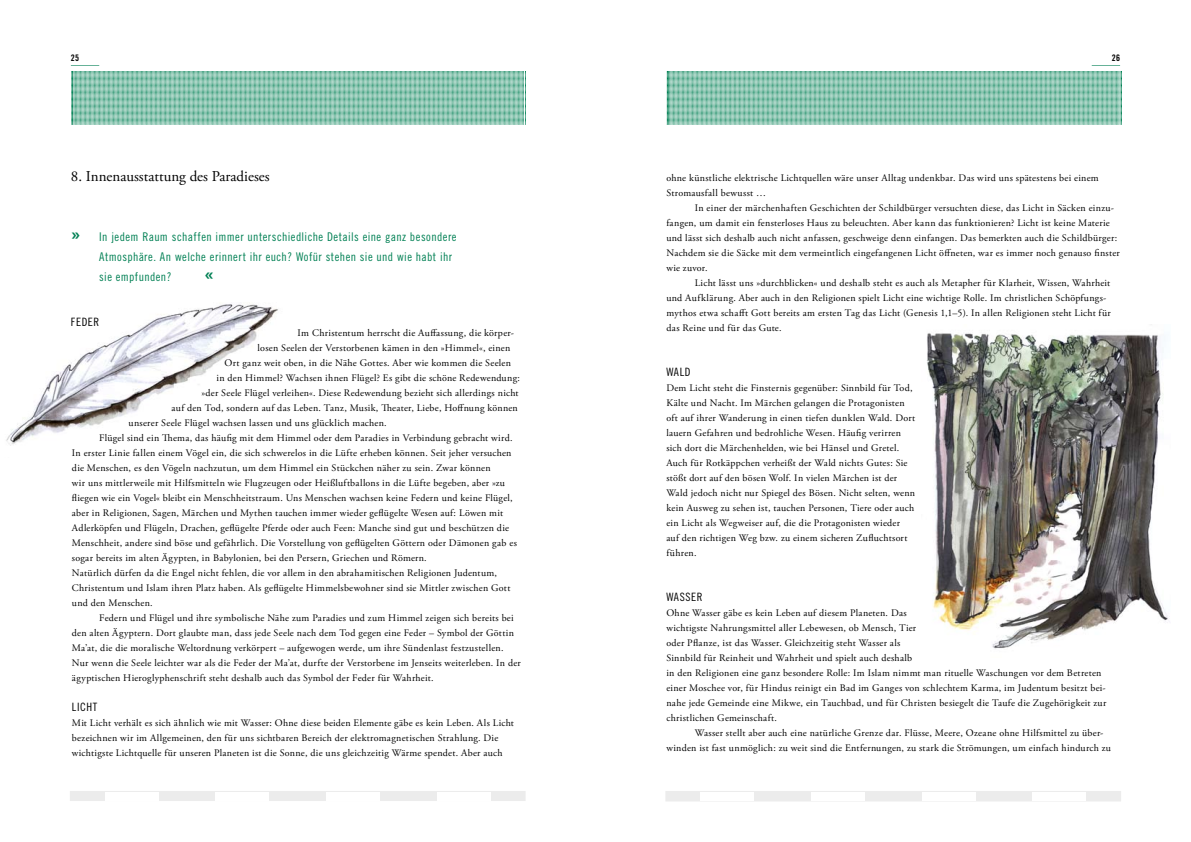
<style>
.page{position:relative;width:1191px;height:842px;background:#fff}
.page>*{position:absolute;margin:0;border:0;box-sizing:border-box;transform-origin:0 0}
.t1{font:20px "Trade Gothic Bold Cond Twenty";color:#008054}
.t2{font:15px "Adobe Garamond Pro";color:#000}
.t3{font:12px/20px "Trade Gothic Cond Eighteen";letter-spacing:.035em;color:#008054}
.t4{font:11.5px "Trade Gothic Cond Eighteen";letter-spacing:.05em;color:#000}
.t5{font:10px/15px "Adobe Garamond Pro";letter-spacing:.025em;color:#000}
.t6{font:9px "Trade Gothic Bold Cond Twenty";color:#000}
.s1{font-family:"Trade Gothic Bold Cond Twenty";font-size:20px}
</style>
<div class="page">
<img style="left:6px;top:304px;width:272px;height:142px">
<img style="left:927px;top:324px;width:241px;height:325px">
<svg style="left:71px;top:65px;width:455px;height:60px"></svg>
<div style="left:70px;top:791px;width:455px;height:10px;background:#ececec;border:2px solid #ececec"></div>
<div style="left:105px;top:792px;width:54px;height:8px;background:#fff"></div>
<div style="left:215px;top:792px;width:54px;height:8px;background:#fff"></div>
<div style="left:326px;top:792px;width:54px;height:8px;background:#fff"></div>
<div style="left:437px;top:792px;width:53px;height:8px;background:#fff"></div>
<svg style="left:667px;top:65px;width:454px;height:60px"></svg>
<div style="left:665px;top:791px;width:456px;height:10px;background:#ececec;border:2px solid #ececec"></div>
<div style="left:700px;top:792px;width:54px;height:8px;background:#fff"></div>
<div style="left:811px;top:792px;width:54px;height:8px;background:#fff"></div>
<div style="left:921px;top:792px;width:54px;height:8px;background:#fff"></div>
<div style="left:1032px;top:792px;width:54px;height:8px;background:#fff"></div>
<p class="t6" style="left:71px;top:53px;width:10px">25</p>
<p class="t6" style="left:1111px;top:53px;width:10px">26</p>
<h2 class="t2" style="left:71px;top:167px;width:200px">8. Innenausstattung des Paradieses</h2>
<p class="t5" style="left:666px;top:171px;width:434px">ohne künstliche elektrische Lichtquellen wäre unser Alltag undenkbar. Das wird uns spätestens bei einem<br>Stromausfall bewusst …</p>
<p class="t5" style="left:666px;top:201px;width:455px;text-indent:28px">In einer der märchenhaften Geschichten der Schildbürger versuchten diese, das Licht in Säcken einzu&shy;fangen, um damit ein fensterloses Haus zu beleuchten. Aber kann das funktionieren? Licht ist keine Materie und lässt sich deshalb auch nicht anfassen, geschweige denn einfangen. Das bemerkten auch die Schildbürger:<br>Nachdem sie die Säcke mit dem vermeintlich eingefangenen Licht öffneten, war es immer noch genauso finster wie zuvor.</p>
<p class="t5" style="left:666px;top:276px;width:446px;text-indent:28px">Licht lässt uns »durchblicken« und deshalb steht es auch als Metapher für Klarheit, Wissen, Wahrheit und Aufklärung. Aber auch in den Religionen spielt Licht eine wichtige Rolle. Im christlichen Schöpfungs&shy;mythos etwa schafft Gott bereits am ersten Tag das Licht (Genesis 1,1–5). In allen Religionen steht Licht für das Reine und für das Gute.</p>
<p class="t4" style="left:666px;top:365px;width:24px">Wald</p>
<p class="t5" style="left:666px;top:381px;width:250px">Dem Licht steht die Finsternis gegenüber: Sinnbild für Tod, Kälte und Nacht. Im Märchen gelangen die Protagonisten oft auf ihrer Wanderung in einen tiefen dunklen Wald. Dort lauern Gefahren und bedrohliche Wesen. Häufig verirren sich dort die Märchenhelden, wie bei Hänsel und Gretel.<br>Auch für Rotkäppchen verheißt der Wald nichts Gutes: Sie stößt dort auf den bösen Wolf. In vielen Märchen ist der Wald jedoch nicht nur Spiegel des Bösen. Nicht selten, wenn kein Ausweg zu sehen ist, tauchen Personen, Tiere oder auch ein Licht als Wegweiser auf, die die Protagonisten wieder auf den richtigen Weg bzw. zu einem sicheren Zufluchtsort führen.</p>
<p class="t4" style="left:666px;top:590px;width:35px">Wasser</p>
<p class="t5" style="left:666px;top:606px;width:441px">Ohne Wasser gäbe es kein Leben auf diesem Planeten. Das<br>wichtigste Nahrungsmittel aller Lebewesen, ob Mensch, Tier<br>oder Pflanze, ist das Wasser. Gleichzeitig steht Wasser als<br>Sinnbild für Reinheit und Wahrheit und spielt auch deshalb<br>in den Religionen eine ganz besondere Rolle: Im Islam nimmt man rituelle Waschungen vor dem Betreten einer Moschee vor, für Hindus reinigt ein Bad im Ganges von schlechtem Karma, im Judentum besitzt bei&shy;nahe jede Gemeinde eine Mikwe, ein Tauchbad, und für Christen besiegelt die Taufe die Zugehörigkeit zur christlichen Gemeinschaft.</p>
<p class="t5" style="left:666px;top:726px;width:446px;text-indent:28px">Wasser stellt aber auch eine natürliche Grenze dar. Flüsse, Meere, Ozeane ohne Hilfsmittel zu über&shy;winden ist fast unmöglich: zu weit sind die Entfernungen, zu stark die Strömungen, um einfach hindurch zu</p>
<p class="t3" style="left:99px;top:227px;width:359px;text-indent:-28px"><span class="s1">»</span> In jedem Raum schaffen immer unterschiedliche Details eine ganz besondere<br>Atmosphäre. An welche erinnert ihr euch? Wofür stehen sie und wie habt ihr sie empfunden?</p>
<h1 class="t1" style="left:204px;top:262px;width:11px">«</h1>
<p class="t4" style="left:71px;top:315px;width:27px">Feder</p>
<p class="t5" style="left:298px;top:326px;width:218px">Im Christentum herrscht die Auffassung, die körper-</p>
<p class="t5" style="left:258px;top:341px;width:254px">losen Seelen der Verstorbenen kämen in den »Himmel«, einen</p>
<p class="t5" style="left:224px;top:356px;width:288px">Ort ganz weit oben, in die Nähe Gottes. Aber wie kommen die Seelen</p>
<p class="t5" style="left:216px;top:371px;width:305px">in den Himmel? Wachsen ihnen Flügel? Es gibt die schöne Redewendung:</p>
<p class="t5" style="left:202px;top:386px;width:318px">»der Seele Flügel verleihen«. Diese Redewendung bezieht sich allerdings nicht</p>
<p class="t5" style="left:172px;top:401px;width:348px">auf den Tod, sondern auf das Leben. Tanz, Musik, Theater, Liebe, Hoffnung können</p>
<p class="t5" style="left:128px;top:416px;width:260px">unserer Seele Flügel wachsen lassen und uns glücklich machen.</p>
<p class="t5" style="left:99px;top:431px;width:415px">Flügel sind ein Thema, das häufig mit dem Himmel oder dem Paradies in Verbindung gebracht wird.</p>
<p class="t5" style="left:72px;top:446px;width:441px">In erster Linie fallen einem Vögel ein, die sich schwerelos in die Lüfte erheben können. Seit jeher versuchen</p>
<p class="t5" style="left:72px;top:461px;width:420px">die Menschen, es den Vögeln nachzutun, um dem Himmel ein Stückchen näher zu sein. Zwar können</p>
<p class="t5" style="left:72px;top:476px;width:435px">wir uns mittlerweile mit Hilfsmitteln wie Flugzeugen oder Heißluftballons in die Lüfte begeben, aber »zu</p>
<p class="t5" style="left:72px;top:491px;width:442px">fliegen wie ein Vogel« bleibt ein Menschheitstraum. Uns Menschen wachsen keine Federn und keine Flügel,</p>
<p class="t5" style="left:72px;top:506px;width:433px">aber in Religionen, Sagen, Märchen und Mythen tauchen immer wieder geflügelte Wesen auf: Löwen mit</p>
<p class="t5" style="left:72px;top:521px;width:438px">Adlerköpfen und Flügeln, Drachen, geflügelte Pferde oder auch Feen: Manche sind gut und beschützen die</p>
<p class="t5" style="left:72px;top:536px;width:446px">Menschheit, andere sind böse und gefährlich. Die Vorstellung von geflügelten Göttern oder Dämonen gab es</p>
<p class="t5" style="left:72px;top:551px;width:356px">sogar bereits im alten Ägypten, in Babylonien, bei den Persern, Griechen und Römern.</p>
<p class="t5" style="left:72px;top:566px;width:427px">Natürlich dürfen da die Engel nicht fehlen, die vor allem in den abrahamitischen Religionen Judentum,</p>
<p class="t5" style="left:72px;top:581px;width:440px">Christentum und Islam ihren Platz haben. Als geflügelte Himmelsbewohner sind sie Mittler zwischen Gott</p>
<p class="t5" style="left:72px;top:596px;width:82px">und den Menschen.</p>
<p class="t5" style="left:99px;top:611px;width:416px">Federn und Flügel und ihre symbolische Nähe zum Paradies und zum Himmel zeigen sich bereits bei</p>
<p class="t5" style="left:72px;top:626px;width:444px">den alten Ägyptern. Dort glaubte man, dass jede Seele nach dem Tod gegen eine Feder – Symbol der Göttin</p>
<p class="t5" style="left:72px;top:641px;width:433px">Ma’at, die die moralische Weltordnung verkörpert – aufgewogen werde, um ihre Sündenlast festzustellen.</p>
<p class="t5" style="left:72px;top:656px;width:450px">Nur wenn die Seele leichter war als die Feder der Ma’at, durfte der Verstorbene im Jenseits weiterleben. In der</p>
<p class="t5" style="left:72px;top:671px;width:363px">ägyptischen Hieroglyphenschrift steht deshalb auch das Symbol der Feder für Wahrheit.</p>
<p class="t4" style="left:72px;top:700px;width:26px">Licht</p>
<p class="t5" style="left:72px;top:716px;width:443px">Mit Licht verhält es sich ähnlich wie mit Wasser: Ohne diese beiden Elemente gäbe es kein Leben. Als Licht bezeichnen wir im Allgemeinen, den für uns sichtbaren Bereich der elektromagnetischen Strahlung. Die wichtigste Lichtquelle für unseren Planeten ist die Sonne, die uns gleichzeitig Wärme spendet. Aber auch</p>
</div>
